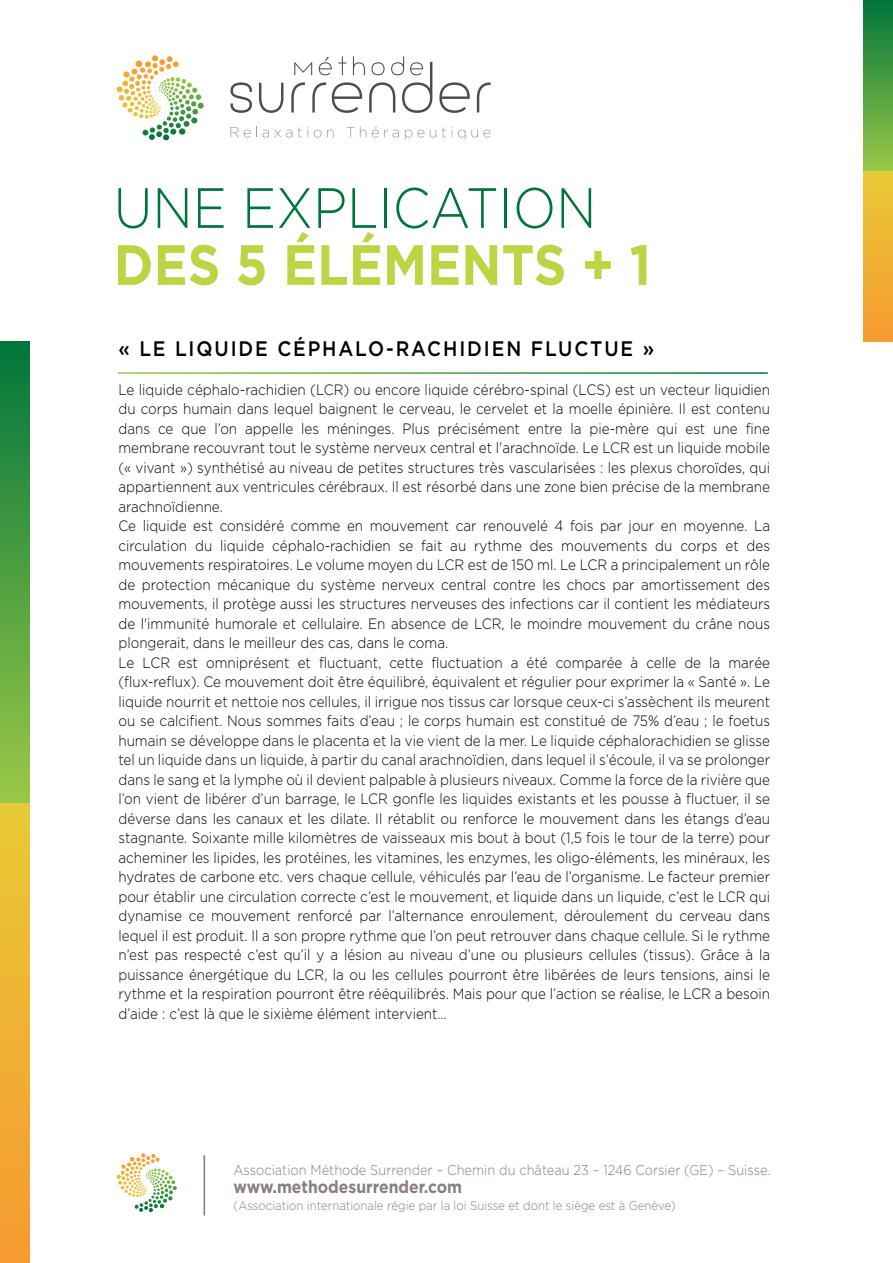
<style>
.page{position:relative;width:893px;height:1263px;background:#fff}
.page>*{position:absolute;margin:0;border:0;box-sizing:border-box;transform-origin:0 0}
.t1{font:300 56.55px "Gotham";color:#00753b;scale:.9 1}
.t2{font:700 56.55px "Gotham";color:#bed444;scale:.9 1}
.t3{font:500 21px "Gotham";letter-spacing:.1em;color:#000;scale:.9 1}
.t4{font:700 17.4px "Gotham";color:#887e7d;scale:.9 1}
.t5{font:300 15px/19.5px "Gotham";color:#000;scale:.9 1}
.t6{font:300 14.25px "Gotham";color:#887e7d;scale:.9 1}
.t7{font:300 12.75px "Gotham";color:#887e7d;scale:.9 1}
</style>
<div class="page">
<svg style="left:116px;top:1153px;width:61px;height:59px"></svg>
<hr style="left:203px;top:1155px;width:2px;height:60px;background:#887e7d">
<svg style="left:230px;top:126px;width:78px;height:12px"></svg>
<svg style="left:314px;top:130px;width:20px;height:8px"></svg>
<svg style="left:347px;top:126px;width:19px;height:11px"></svg>
<svg style="left:372px;top:126px;width:27px;height:12px"></svg>
<svg style="left:405px;top:130px;width:19px;height:10px"></svg>
<svg style="left:430px;top:130px;width:6px;height:8px"></svg>
<svg style="left:442px;top:127px;width:23px;height:13px"></svg>
<svg style="left:471px;top:130px;width:19px;height:8px"></svg>
<svg style="left:230px;top:82px;width:22px;height:31px"></svg>
<svg style="left:259px;top:83px;width:24px;height:30px"></svg>
<svg style="left:439px;top:82px;width:31px;height:31px"></svg>
<svg style="left:477px;top:82px;width:13px;height:30px"></svg>
<svg style="left:291px;top:56px;width:141px;height:57px"></svg>
<svg style="left:116px;top:55px;width:88px;height:86px"></svg>
<div style="left:863px;top:171px;width:30px;height:170px;background:linear-gradient(to bottom,#e8ca36,#f69a31)"></div>
<div style="left:863px;top:0;width:30px;height:171px;background:linear-gradient(to bottom,#00753b,#9ac847)"></div>
<div style="left:0;top:802px;width:30px;height:461px;background:linear-gradient(to bottom,#e8ca36,#f69931)"></div>
<div style="left:0;top:341px;width:30px;height:461px;background:linear-gradient(to bottom,#00753b,#9ac847)"></div>
<h1 class="t1" style="left:114px;top:177px;width:538px">UNE EXPLICATION</h1>
<h1 class="t2" style="left:114px;top:232px;width:599px">DES 5 ÉLÉMENTS + 1</h1>
<h2 class="t3" style="left:118px;top:337px;width:597px">« LE LIQUIDE CÉPHALO-RACHIDIEN FLUCTUE »</h2>
<p class="t5" style="left:118px;top:380px;width:726px">Le liquide céphalo-rachidien (LCR) ou encore liquide cérébro-spinal (LCS) est un vecteur liquidien du corps humain dans lequel baignent le cerveau, le cervelet et la moelle épinière. Il est contenu dans ce que l’on appelle les méninges. Plus précisément entre la pie-mère qui est une fine membrane recouvrant tout le système nerveux central et l'arachnoïde. Le LCR est un liquide mobile (« vivant ») synthétisé au niveau de petites structures très vascularisées : les plexus choroïdes, qui appartiennent aux ventricules cérébraux. Il est résorbé dans une zone bien précise de la membrane arachnoïdienne.<br>Ce liquide est considéré comme en mouvement car renouvelé 4 fois par jour en moyenne. La circulation du liquide céphalo-rachidien se fait au rythme des mouvements du corps et des mouvements respiratoires. Le volume moyen du LCR est de 150 ml. Le LCR a principalement un rôle de protection mécanique du système nerveux central contre les chocs par amortissement des mouvements, il protège aussi les structures nerveuses des infections car il contient les médiateurs de l'immunité humorale et cellulaire. En absence de LCR, le moindre mouvement du crâne nous plongerait, dans le meilleur des cas, dans le coma.<br>Le LCR est omniprésent et fluctuant, cette fluctuation a été comparée à celle de la marée (flux-reflux). Ce mouvement doit être équilibré, équivalent et régulier pour exprimer la « Santé ». Le liquide nourrit et nettoie nos cellules, il irrigue nos tissus car lorsque ceux-ci s’assèchent ils meurent ou se calcifient. Nous sommes faits d’eau ; le corps humain est constitué de 75% d’eau ; le foetus humain se développe dans le placenta et la vie vient de la mer. Le liquide céphalorachidien se glisse tel un liquide dans un liquide, à partir du canal arachnoïdien, dans lequel il s’écoule, il va se prolonger dans le sang et la lymphe où il devient palpable à plusieurs niveaux. Comme la force de la rivière que l’on vient de libérer d’un barrage, le LCR gonfle les liquides existants et les pousse à fluctuer, il se déverse dans les canaux et les dilate. Il rétablit ou renforce le mouvement dans les étangs d’eau stagnante. Soixante mille kilomètres de vaisseaux mis bout à bout (1,5 fois le tour de la terre) pour acheminer les lipides, les protéines, les vitamines, les enzymes, les oligo-éléments, les minéraux, les hydrates de carbone etc. vers chaque cellule, véhiculés par l’eau de l’organisme. Le facteur premier pour établir une circulation correcte c’est le mouvement, et liquide dans un liquide, c’est le LCR qui dynamise ce mouvement renforcé par l’alternance enroulement, déroulement du cerveau dans lequel il est produit. Il a son propre rythme que l’on peut retrouver dans chaque cellule. Si le rythme n’est pas respecté c’est qu’il y a lésion au niveau d’une ou plusieurs cellules (tissus). Grâce à la puissance énergétique du LCR, la ou les cellules pourront être libérées de leurs tensions, ainsi le rythme et la respiration pourront être rééquilibrés. Mais pour que l’action se réalise, le LCR a besoin d’aide : c’est là que le sixième élément intervient…</p>
<p class="t6" style="left:233px;top:1162px;width:598px">Association Méthode Surrender – Chemin du château 23 – 1246 Corsier (GE) – Suisse.</p>
<p class="t4" style="left:233px;top:1176px;width:255px">www.methodesurrender.com</p>
<p class="t7" style="left:233px;top:1199px;width:493px">(Association internationale régie par la loi Suisse et dont le siège est à Genève)</p>
</div>
